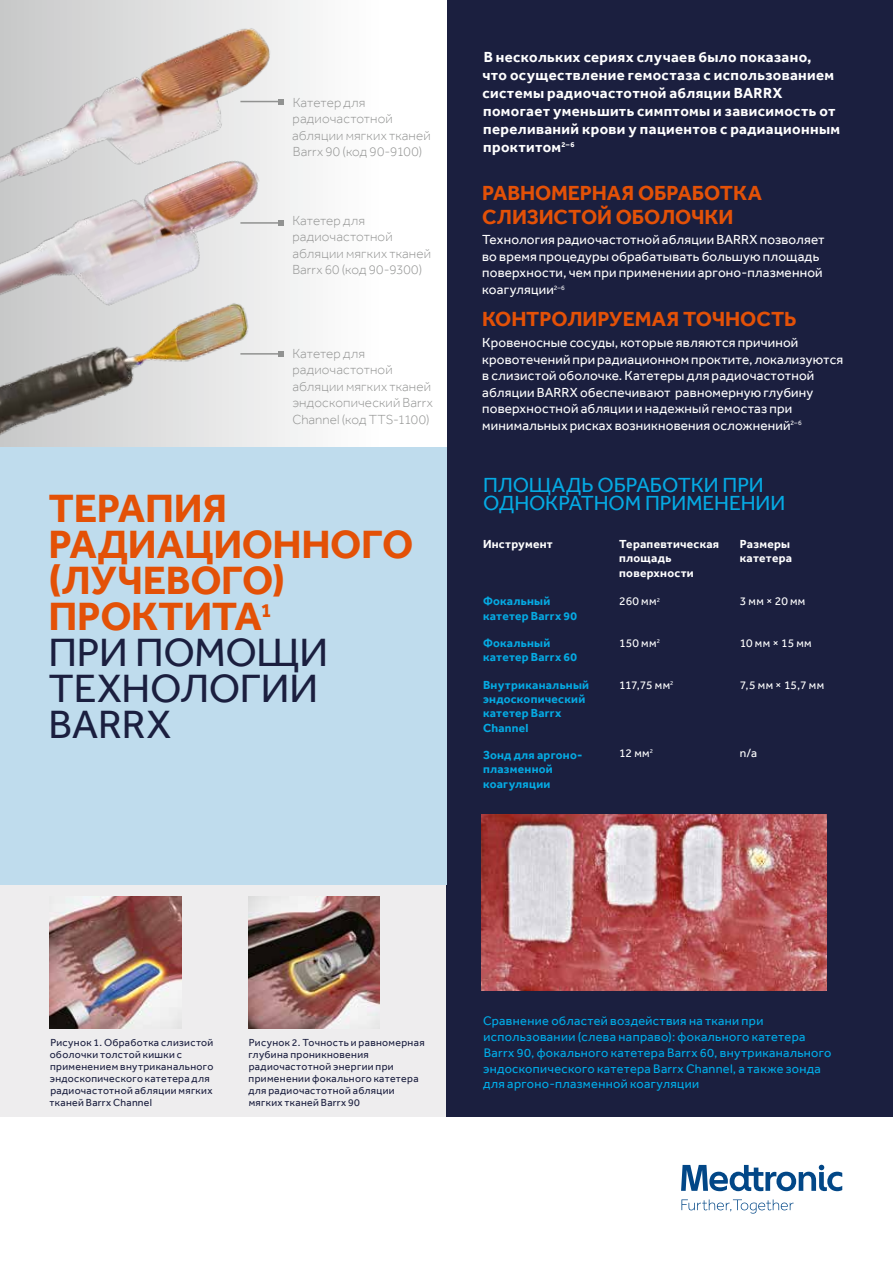
<style>
.page{position:relative;width:893px;height:1263px;background:#fff}
.page>*{position:absolute;margin:0;border:0;box-sizing:border-box;transform-origin:0 0}
.t1{font:700 40.5px/35.8px "Effra";letter-spacing:-.01em;color:#e35107}
.t2{font:700 21px/24px "Effra";letter-spacing:-.005em;color:#e35107}
.t3{font:21px/18px "Effra";letter-spacing:-.005em;color:#05aae3}
.t4{font:700 15px/18px "Effra";letter-spacing:.025em;color:#fff}
.t5{font:13.5px/16.5px "Effra";letter-spacing:.015em;color:#fff}
.t6{font:300 13.5px/16.5px "Effra";letter-spacing:.01em;color:#919291}
.t7{font:12.75px/15.8px "Effra";letter-spacing:.025em;color:#00ade9}
.t8{font:700 12px/14.4px "Effra";letter-spacing:.02em;color:#05aae3}
.t9{font:700 12px/14.4px "Effra";letter-spacing:.02em;color:#fff}
.t10{font:12px "Effra";letter-spacing:.02em;color:#fff}
.t11{font:10.5px/12px "Effra";letter-spacing:.03em;color:#1b1f3f}
.s1{font-weight:400;color:#1b1f3f}
</style>
<div class="page">
<div style="left:0;top:868px;width:446px;height:248px;background:#eeedee"></div>
<div style="left:446px;top:0;width:447px;height:1116px;background:#1b1f3f"></div>
<div style="left:0;top:446px;width:446px;height:439px;background:#bfdced"></div>
<img style="left:0;top:9px;width:293px;height:206px">
<img style="left:0;top:351px;width:281px;height:96px">
<img style="left:0;top:150px;width:282px;height:201px">
<svg style="left:681px;top:1165px;width:161px;height:48px"></svg>
<svg style="left:278px;top:99px;width:6px;height:5px"></svg>
<svg style="left:278px;top:220px;width:6px;height:6px"></svg>
<svg style="left:278px;top:351px;width:6px;height:6px"></svg>
<hr style="left:240px;top:101px;width:41px;height:1px;background:#919291">
<hr style="left:240px;top:222px;width:41px;height:2px;background:#919291">
<hr style="left:240px;top:353px;width:41px;height:2px;background:#919291">
<img style="left:50px;top:897px;width:131px;height:131px">
<img style="left:248px;top:897px;width:132px;height:131px">
<img style="left:481px;top:814px;width:346px;height:177px">
<p class="t6" style="left:292px;top:94px;width:140px">Катетер для радиочастотной абляции мягких тканей<br>Barrx 90 (код 90-9100)</p>
<p class="t6" style="left:292px;top:212px;width:140px">Катетер для радиочастотной абляции мягких тканей<br>Barrx 60 (код 90-9300)</p>
<p class="t6" style="left:292px;top:345px;width:142px">Катетер для радиочастотной абляции мягких тканей эндоскопический Barrx<br>Channel (код TTS-1100)</p>
<h1 class="t1" style="left:49px;top:490px;width:366px">ТЕРАПИЯ<br>РАДИАЦИОННОГО (ЛУЧЕВОГО)<br>ПРОКТИТА<sup>1<br></sup><span class="s1">ПРИ ПОМОЩИ<br>ТЕХНОЛОГИИ<br>BARRX</span></h1>
<p class="t4" style="left:482px;top:47px;width:359px">В нескольких сериях случаев было показано,<br>что осуществление гемостаза с использованием системы радиочастотной абляции BARRX помогает уменьшить симптомы и зависимость от переливаний крови у пациентов с радиационным проктитом<sup>2–6</sup></p>
<h2 class="t2" style="left:482px;top:180px;width:281px">РАВНОМЕРНАЯ ОБРАБОТКА<br>СЛИЗИСТОЙ ОБОЛОЧКИ</h2>
<p class="t5" style="left:482px;top:231px;width:344px">Технология радиочастотной абляции BARRX позволяет во время процедуры обрабатывать большую площадь поверхности, чем при применении аргоно-плазменной коагуляции<sup>2–6</sup></p>
<h2 class="t2" style="left:482px;top:307px;width:316px">КОНТРОЛИРУЕМАЯ ТОЧНОСТЬ</h2>
<p class="t5" style="left:482px;top:334px;width:363px">Кровеносные сосуды, которые являются причиной кровотечений при радиационном проктите, локализуются в слизистой оболочке. Катетеры для радиочастотной абляции BARRX обеспечивают равномерную глубину поверхностной абляции и надежный гемостаз при минимальных рисках возникновения осложнений<sup>2–6</sup></p>
<h2 class="t3" style="left:483px;top:476px;width:304px">ПЛОЩАДЬ ОБРАБОТКИ ПРИ<br>ОДНОКРАТНОМ ПРИМЕНЕНИИ</h2>
<p class="t9" style="left:483px;top:536px;width:71px">Инструмент</p>
<p class="t8" style="left:483px;top:594px;width:95px">Фокальный катетер Barrx 90</p>
<p class="t8" style="left:483px;top:635px;width:95px">Фокальный катетер Barrx 60</p>
<p class="t8" style="left:483px;top:677px;width:108px">Внутриканальный эндоскопический катетер Barrx<br>Channel</p>
<p class="t8" style="left:483px;top:747px;width:101px">Зонд для аргоно&shy;плазменной коагуляции</p>
<p class="t9" style="left:619px;top:536px;width:101px">Терапевтическая площадь поверхности</p>
<p class="t10" style="left:619px;top:594px;width:42px">260 мм<sup>2</sup></p>
<p class="t10" style="left:619px;top:636px;width:42px">150 мм<sup>2</sup></p>
<p class="t10" style="left:619px;top:677px;width:56px">117,75 мм<sup>2</sup></p>
<p class="t9" style="left:740px;top:536px;width:54px">Размеры катетера</p>
<p class="t10" style="left:740px;top:594px;width:67px">3 мм × 20 мм</p>
<p class="t10" style="left:740px;top:636px;width:73px">10 мм × 15 мм</p>
<p class="t10" style="left:740px;top:677px;width:86px">7,5 мм × 15,7 мм</p>
<p class="t10" style="left:619px;top:746px;width:35px">12 мм<sup>2</sup></p>
<p class="t10" style="left:740px;top:746px;width:19px">n/a</p>
<p class="t11" style="left:50px;top:1036px;width:165px">Рисунок 1. Обработка слизистой оболочки толстой кишки с применением внутриканального эндоскопического катетера для радиочастотной абляции мягких тканей Barrx Channel</p>
<p class="t11" style="left:248px;top:1036px;width:178px">Рисунок 2. Точность и равномерная глубина проникновения радиочастотной энергии при применении фокального катетера для радиочастотной абляции мягких тканей Barrx 90</p>
<p class="t7" style="left:483px;top:1013px;width:350px">Сравнение областей воздействия на ткани при использовании (слева направо): фокального катетера Barrx 90, фокального катетера Barrx 60, внутриканального эндоскопического катетера Barrx Channel, а также зонда для аргоно-плазменной коагуляции</p>
</div>
